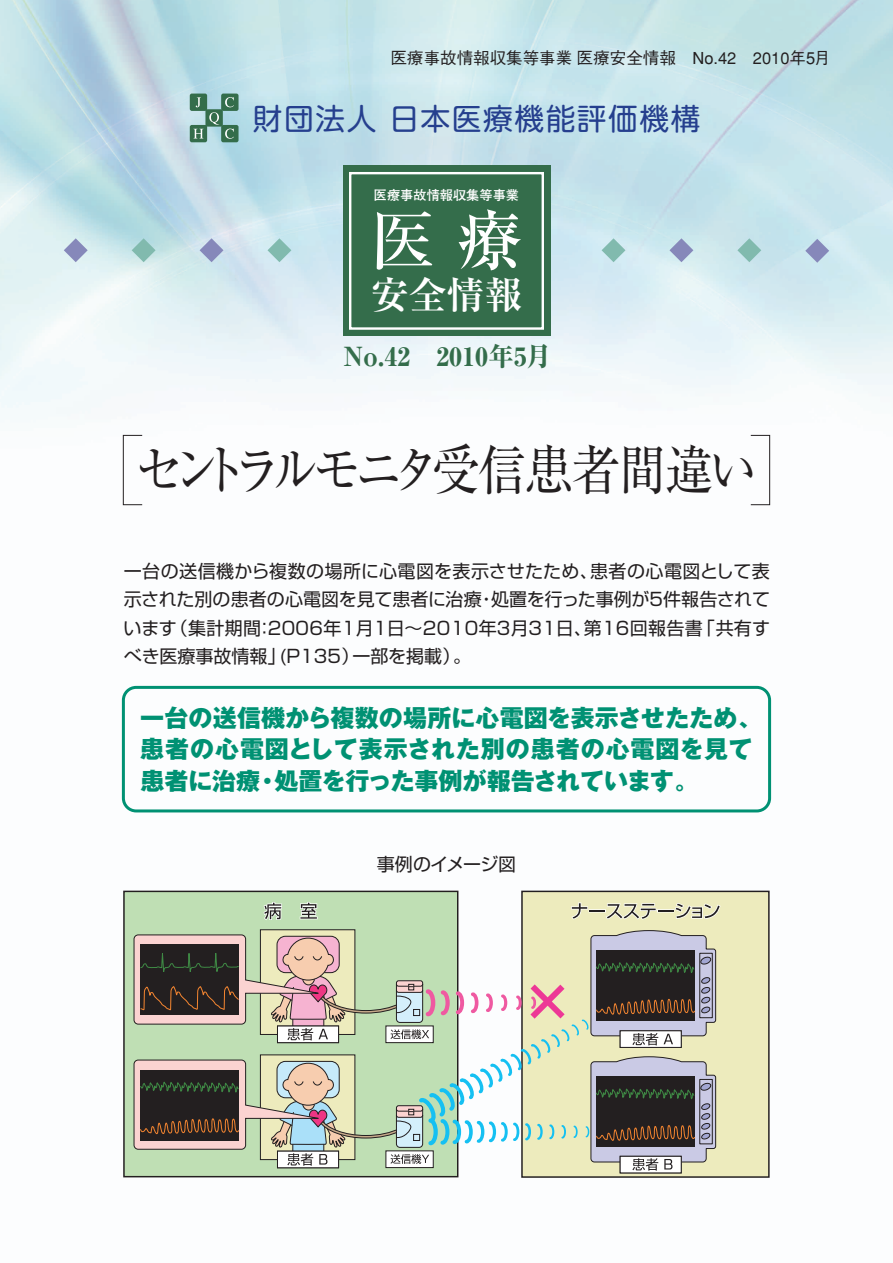
<style>
.page{position:relative;width:893px;height:1263px;background:#fff}
.page>*{position:absolute;margin:0;border:0;box-sizing:border-box;transform-origin:0 0}
.t1{font:500 65.4px "Ryumin";color:#fff}
.t2{font:54px "Ryumin";letter-spacing:-.135em;color:#231f20;scale:.9 1}
.t3{font:700 37.95px "Ryumin";color:#fff}
.t4{font:29.85px "Shin M Go";letter-spacing:.05em;color:#253f8e}
.t5{font:800 26.4px "Ryumin";color:#346d4b}
.t6{font:24px/31.5px "Gothic MB101 hea";letter-spacing:.005em;color:#009173}
.t7{font:18px/28.5px "Shin Go";color:#231f20;text-align:justify}
.t8{font:18px "Shin Go";letter-spacing:-.025em;color:#231f20}
.t9{font:500 16.5px "Gothic BBB";color:#231f20}
.t10{font:700 13.2px "Futo Go B101";color:#fff}
</style>
<div class="page">
<img style="left:0;top:0;width:893px;height:813px">
<div style="left:205px;top:109px;width:18px;height:18px;background:#346d4b;border-radius:2px"></div>
<svg style="left:209px;top:112px;width:10px;height:13px"></svg>
<div style="left:221px;top:125px;width:18px;height:17px;background:#346d4b;border-radius:2px"></div>
<svg style="left:225px;top:129px;width:9px;height:10px"></svg>
<div style="left:190px;top:94px;width:17px;height:17px;background:#346d4b;border-radius:2px"></div>
<svg style="left:196px;top:97px;width:5px;height:10px"></svg>
<div style="left:221px;top:94px;width:18px;height:17px;background:#346d4b;border-radius:2px"></div>
<svg style="left:225px;top:97px;width:9px;height:10px"></svg>
<div style="left:190px;top:125px;width:17px;height:17px;background:#346d4b;border-radius:2px"></div>
<svg style="left:193px;top:129px;width:10px;height:10px"></svg>
<div style="left:343px;top:165px;width:207px;height:171px;background:#346d4b"></div>
<div style="left:349px;top:172px;width:195px;height:158px;border:2px solid #fff"></div>
<svg style="left:602px;top:238px;width:23px;height:24px"></svg>
<svg style="left:669px;top:238px;width:24px;height:24px"></svg>
<svg style="left:805px;top:239px;width:24px;height:24px"></svg>
<svg style="left:737px;top:238px;width:24px;height:24px"></svg>
<svg style="left:132px;top:238px;width:24px;height:24px"></svg>
<svg style="left:200px;top:238px;width:23px;height:24px"></svg>
<svg style="left:64px;top:238px;width:24px;height:24px"></svg>
<svg style="left:267px;top:238px;width:24px;height:24px"></svg>
<div style="left:122px;top:686px;width:649px;height:126px;border:3px solid #009173;border-radius:13px"></div>
<div style="left:123px;top:435px;width:19px;height:70px;border:1px solid #231f20"></div>
<div style="left:750px;top:435px;width:20px;height:70px;border:1px solid #231f20"></div>
<svg style="left:123px;top:890px;width:336px;height:288px;background:#b2cea8"></svg>
<svg style="left:521px;top:890px;width:249px;height:288px;background:#e1dfb4"></svg>
<svg style="left:262px;top:901px;width:21px;height:20px"></svg>
<svg style="left:299px;top:901px;width:19px;height:19px"></svg>
<svg style="left:570px;top:902px;width:151px;height:18px;background:#cfcdae"></svg>
<svg style="left:133px;top:929px;width:583px;height:245px;background:#adb1a1"></svg>
<p class="t9" style="left:391px;top:48px;width:441px">医療事故情報収集等事業医療安全情報 No.42 2010年5月</p>
<h3 class="t4" style="left:253px;top:97px;width:449px">財団法人日本医療機能評価機構</h3>
<p class="t10" style="left:374px;top:187px;width:147px">医療事故情報収集等事業</p>
<h1 class="t1" style="left:370px;top:201px;width:154px">医療</h1>
<h3 class="t3" style="left:371px;top:272px;width:153px">安全情報</h3>
<h3 class="t5" style="left:343px;top:340px;width:209px">No.42 2010年5月</h3>
<h2 class="t2" style="left:135px;top:438px;width:693px">セントラルモニタ受信患者間違い</h2>
<p class="t7" style="left:124px;top:556px;width:648px">一台の送信機から複数の場所に心電図を表示させたため、患者の心電図として表示された別の患者の心電図を見て患者に治療・処置を行った事例が5件報告されています（集計期間：2006年1月1日～2010年3月31日、第16回報告書「共有すべき医療事故情報」(P135）一部を掲載）。</p>
<h3 class="t6" style="left:140px;top:699px;width:623px">一台の送信機から複数の場所に心電図を表示させたため、患者の心電図として表示された別の患者の心電図を見て患者に治療・処置を行った事例が報告されています。</h3>
<p class="t8" style="left:377px;top:852px;width:141px">事例のイメージ図</p>
</div>
